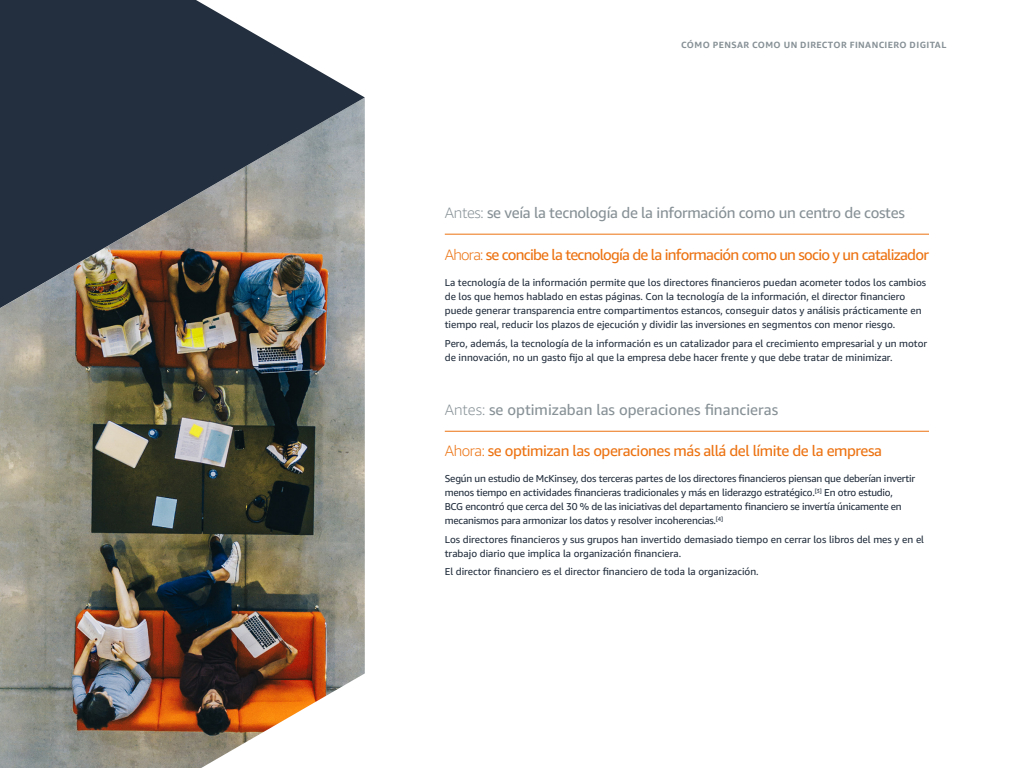
<style>
.page{position:relative;width:1024px;height:768px;background:#fff}
.page>*{position:absolute;margin:0;border:0;box-sizing:border-box;transform-origin:0 0}
.t1{font:15px "Amazon Ember";letter-spacing:-.05em;color:#ec7211}
.t2{font:15px "Amazon Ember";letter-spacing:-.02em;color:#879196}
.t3{font:15px "Amazon Ember";letter-spacing:-.03em;color:#ec7211}
.t4{font:15px "Amazon Ember";color:#879196}
.t5{font:10px/14px "Amazon Ember";color:#232f3e}
.t6{font:10px/14px "Amazon Ember";letter-spacing:-.02em;color:#232f3e}
.t7{font:700 9px "Amazon Ember";letter-spacing:.045em;color:#879196}
.s1{font-weight:300}
</style>
<div class="page">
<img style="left:0;top:308px;width:365px;height:460px">
<svg style="left:0;top:0;width:365px;height:308px;background:#565b61"></svg>
<hr style="left:445px;top:234px;width:484px;height:1px;background:#ec7211">
<hr style="left:445px;top:431px;width:484px;height:1px;background:#ec7211">
<p class="t7" style="left:681px;top:40px;width:266px">CÓMO PENSAR COMO UN DIRECTOR FINANCIERO DIGITAL</p>
<p class="t2" style="left:445px;top:203px;width:462px"><span class="s1">Antes:</span> se veía la tecnología de la información como un centro de costes</p>
<p class="t1" style="left:445px;top:246px;width:486px"><span class="s1">Ahora:</span> se concibe la tecnología de la información como un socio y un catalizador</p>
<p class="t5" style="left:445px;top:276px;width:483px">La tecnología de la información permite que los directores financieros puedan acometer todos los cambios de los que hemos hablado en estas páginas. Con la tecnología de la información, el director financiero puede generar transparencia entre compartimentos estancos, conseguir datos y análisis prácticamente en tiempo real, reducir los plazos de ejecución y dividir las inversiones en segmentos con menor riesgo.</p>
<p class="t5" style="left:445px;top:336px;width:484px">Pero, además, la tecnología de la información es un catalizador para el crecimiento empresarial y un motor de innovación, no un gasto fijo al que la empresa debe hacer frente y que debe tratar de minimizar.</p>
<p class="t4" style="left:445px;top:400px;width:335px"><span class="s1">Antes:</span> se optimizaban las operaciones financieras</p>
<p class="t3" style="left:445px;top:441px;width:439px"><span class="s1">Ahora:</span> se optimizan las operaciones más allá del límite de la empresa</p>
<p class="t6" style="left:445px;top:472px;width:472px">Según un estudio de McKinsey, dos terceras partes de los directores financieros piensan que deberían invertir menos tiempo en actividades financieras tradicionales y más en liderazgo estratégico.<sup>[3]</sup> En otro estudio,<br>BCG encontró que cerca del 30 % de las iniciativas del departamento financiero se invertía únicamente en mecanismos para armonizar los datos y resolver incoherencias.<sup>[4]</sup></p>
<p class="t5" style="left:445px;top:532px;width:481px">Los directores financieros y sus grupos han invertido demasiado tiempo en cerrar los libros del mes y en el trabajo diario que implica la organización financiera.</p>
<p class="t5" style="left:445px;top:565px;width:315px">El director financiero es el director financiero de toda la organización.</p>
</div>
